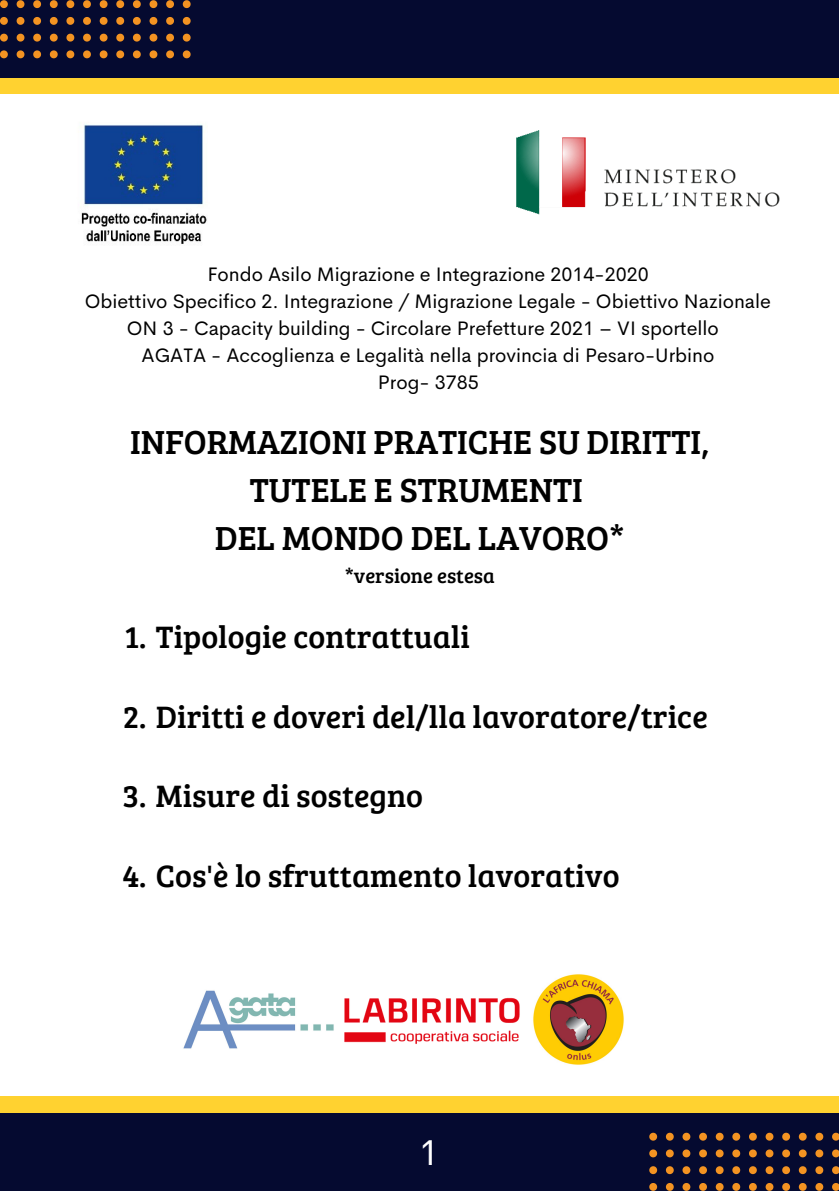
<style>
.page{position:relative;width:839px;height:1191px;background:#fff}
.page>*{position:absolute;margin:0;border:0;box-sizing:border-box;transform-origin:0 0}
.t1{font:36px "Cerebri Sans";color:#fff}
.t2{font:34.4px/48px "Bree Serif";color:#000;text-align:center}
.t3{font:32px "Bree Serif";color:#000}
.t4{font:20.4px "Bree Serif";color:#000}
.t5{font:19.6px/27px "Cerebri Sans";color:#000;text-align:center}
</style>
<div class="page">
<div style="left:0;top:39px;width:838px;height:55px;background:#ffd230"></div>
<div style="left:0;top:0;width:838px;height:78px;background:#050a30"></div>
<svg style="left:183px;top:0;width:7px;height:8px"></svg>
<svg style="left:166px;top:0;width:8px;height:8px"></svg>
<svg style="left:149px;top:0;width:8px;height:8px"></svg>
<svg style="left:133px;top:0;width:8px;height:8px"></svg>
<svg style="left:116px;top:0;width:8px;height:8px"></svg>
<svg style="left:100px;top:0;width:7px;height:8px"></svg>
<svg style="left:83px;top:0;width:8px;height:8px"></svg>
<svg style="left:66px;top:0;width:8px;height:8px"></svg>
<svg style="left:50px;top:0;width:8px;height:8px"></svg>
<svg style="left:33px;top:0;width:8px;height:8px"></svg>
<svg style="left:17px;top:0;width:7px;height:8px"></svg>
<svg style="left:0;top:0;width:8px;height:8px"></svg>
<svg style="left:183px;top:17px;width:7px;height:8px"></svg>
<svg style="left:166px;top:17px;width:8px;height:8px"></svg>
<svg style="left:149px;top:17px;width:8px;height:8px"></svg>
<svg style="left:133px;top:17px;width:8px;height:8px"></svg>
<svg style="left:116px;top:17px;width:8px;height:8px"></svg>
<svg style="left:100px;top:17px;width:7px;height:8px"></svg>
<svg style="left:83px;top:17px;width:8px;height:8px"></svg>
<svg style="left:66px;top:17px;width:8px;height:8px"></svg>
<svg style="left:50px;top:17px;width:8px;height:8px"></svg>
<svg style="left:33px;top:17px;width:8px;height:8px"></svg>
<svg style="left:17px;top:17px;width:7px;height:8px"></svg>
<svg style="left:0;top:17px;width:8px;height:8px"></svg>
<svg style="left:183px;top:34px;width:7px;height:8px"></svg>
<svg style="left:166px;top:34px;width:8px;height:8px"></svg>
<svg style="left:149px;top:34px;width:8px;height:8px"></svg>
<svg style="left:133px;top:34px;width:8px;height:8px"></svg>
<svg style="left:116px;top:34px;width:8px;height:8px"></svg>
<svg style="left:100px;top:34px;width:7px;height:8px"></svg>
<svg style="left:83px;top:34px;width:8px;height:8px"></svg>
<svg style="left:66px;top:34px;width:8px;height:8px"></svg>
<svg style="left:50px;top:34px;width:8px;height:8px"></svg>
<svg style="left:33px;top:34px;width:8px;height:8px"></svg>
<svg style="left:17px;top:34px;width:7px;height:8px"></svg>
<svg style="left:0;top:34px;width:8px;height:8px"></svg>
<svg style="left:183px;top:50px;width:7px;height:8px"></svg>
<svg style="left:166px;top:50px;width:8px;height:8px"></svg>
<svg style="left:149px;top:50px;width:8px;height:8px"></svg>
<svg style="left:133px;top:50px;width:8px;height:8px"></svg>
<svg style="left:116px;top:50px;width:8px;height:8px"></svg>
<svg style="left:100px;top:50px;width:7px;height:8px"></svg>
<svg style="left:83px;top:50px;width:8px;height:8px"></svg>
<svg style="left:66px;top:50px;width:8px;height:8px"></svg>
<svg style="left:50px;top:50px;width:8px;height:8px"></svg>
<svg style="left:33px;top:50px;width:8px;height:8px"></svg>
<svg style="left:17px;top:50px;width:7px;height:8px"></svg>
<svg style="left:0;top:50px;width:8px;height:8px"></svg>
<div style="left:0;top:1096px;width:838px;height:55px;background:#ffd230"></div>
<div style="left:0;top:1113px;width:838px;height:78px;background:#050a30"></div>
<svg style="left:832px;top:1133px;width:6px;height:8px"></svg>
<svg style="left:815px;top:1133px;width:8px;height:8px"></svg>
<svg style="left:798px;top:1133px;width:8px;height:8px"></svg>
<svg style="left:782px;top:1133px;width:8px;height:8px"></svg>
<svg style="left:765px;top:1133px;width:8px;height:8px"></svg>
<svg style="left:749px;top:1133px;width:7px;height:8px"></svg>
<svg style="left:732px;top:1133px;width:8px;height:8px"></svg>
<svg style="left:715px;top:1133px;width:8px;height:8px"></svg>
<svg style="left:699px;top:1133px;width:8px;height:8px"></svg>
<svg style="left:682px;top:1133px;width:8px;height:8px"></svg>
<svg style="left:666px;top:1133px;width:7px;height:8px"></svg>
<svg style="left:649px;top:1133px;width:8px;height:8px"></svg>
<svg style="left:832px;top:1149px;width:6px;height:8px"></svg>
<svg style="left:815px;top:1149px;width:8px;height:8px"></svg>
<svg style="left:798px;top:1149px;width:8px;height:8px"></svg>
<svg style="left:782px;top:1149px;width:8px;height:8px"></svg>
<svg style="left:765px;top:1149px;width:8px;height:8px"></svg>
<svg style="left:749px;top:1149px;width:7px;height:8px"></svg>
<svg style="left:732px;top:1149px;width:8px;height:8px"></svg>
<svg style="left:715px;top:1149px;width:8px;height:8px"></svg>
<svg style="left:699px;top:1149px;width:8px;height:8px"></svg>
<svg style="left:682px;top:1149px;width:8px;height:8px"></svg>
<svg style="left:666px;top:1149px;width:7px;height:8px"></svg>
<svg style="left:649px;top:1149px;width:8px;height:8px"></svg>
<svg style="left:832px;top:1166px;width:6px;height:8px"></svg>
<svg style="left:815px;top:1166px;width:8px;height:8px"></svg>
<svg style="left:798px;top:1166px;width:8px;height:8px"></svg>
<svg style="left:782px;top:1166px;width:8px;height:8px"></svg>
<svg style="left:765px;top:1166px;width:8px;height:8px"></svg>
<svg style="left:749px;top:1166px;width:7px;height:8px"></svg>
<svg style="left:732px;top:1166px;width:8px;height:8px"></svg>
<svg style="left:715px;top:1166px;width:8px;height:8px"></svg>
<svg style="left:699px;top:1166px;width:8px;height:8px"></svg>
<svg style="left:682px;top:1166px;width:8px;height:8px"></svg>
<svg style="left:666px;top:1166px;width:7px;height:8px"></svg>
<svg style="left:649px;top:1166px;width:8px;height:8px"></svg>
<svg style="left:832px;top:1183px;width:6px;height:8px"></svg>
<svg style="left:815px;top:1183px;width:8px;height:8px"></svg>
<svg style="left:798px;top:1183px;width:8px;height:8px"></svg>
<svg style="left:782px;top:1183px;width:8px;height:8px"></svg>
<svg style="left:765px;top:1183px;width:8px;height:8px"></svg>
<svg style="left:749px;top:1183px;width:7px;height:8px"></svg>
<svg style="left:732px;top:1183px;width:8px;height:8px"></svg>
<svg style="left:715px;top:1183px;width:8px;height:8px"></svg>
<svg style="left:699px;top:1183px;width:8px;height:8px"></svg>
<svg style="left:682px;top:1183px;width:8px;height:8px"></svg>
<svg style="left:666px;top:1183px;width:7px;height:8px"></svg>
<svg style="left:649px;top:1183px;width:8px;height:8px"></svg>
<img style="left:516px;top:130px;width:264px;height:85px">
<img style="left:81px;top:124px;width:126px;height:120px">
<img style="left:344px;top:997px;width:176px;height:47px">
<img style="left:183px;top:990px;width:151px;height:59px">
<img style="left:533px;top:974px;width:91px;height:91px">
<p class="t5" style="left:85px;top:261px;width:687px">Fondo Asilo Migrazione e Integrazione 2014-2020<br>Obiettivo Specifico 2. Integrazione / Migrazione Legale - Obiettivo Nazionale ON 3 - Capacity building - Circolare Prefetture 2021 – VI sportello<br>AGATA - Accoglienza e Legalità nella provincia di Pesaro-Urbino<br>Prog- 3785</p>
<h2 class="t2" style="left:130px;top:416px;width:580px">INFORMAZIONI PRATICHE SU DIRITTI,<br>TUTELE E STRUMENTI<br>DEL MONDO DEL LAVORO*</h2>
<p class="t4" style="left:345px;top:561px;width:151px">*versione estesa</p>
<h3 class="t3" style="left:125px;top:614px;width:347px">1. Tipologie contrattuali</h3>
<h3 class="t3" style="left:123px;top:693px;width:586px">2. Diritti e doveri del/lla lavoratore/trice</h3>
<h3 class="t3" style="left:122px;top:773px;width:302px">3. Misure di sostegno</h3>
<h3 class="t3" style="left:122px;top:852px;width:499px">4. Cos'è lo sfruttamento lavorativo</h3>
<h1 class="t1" style="left:419px;top:1129px;width:22px">1</h1>
</div>
